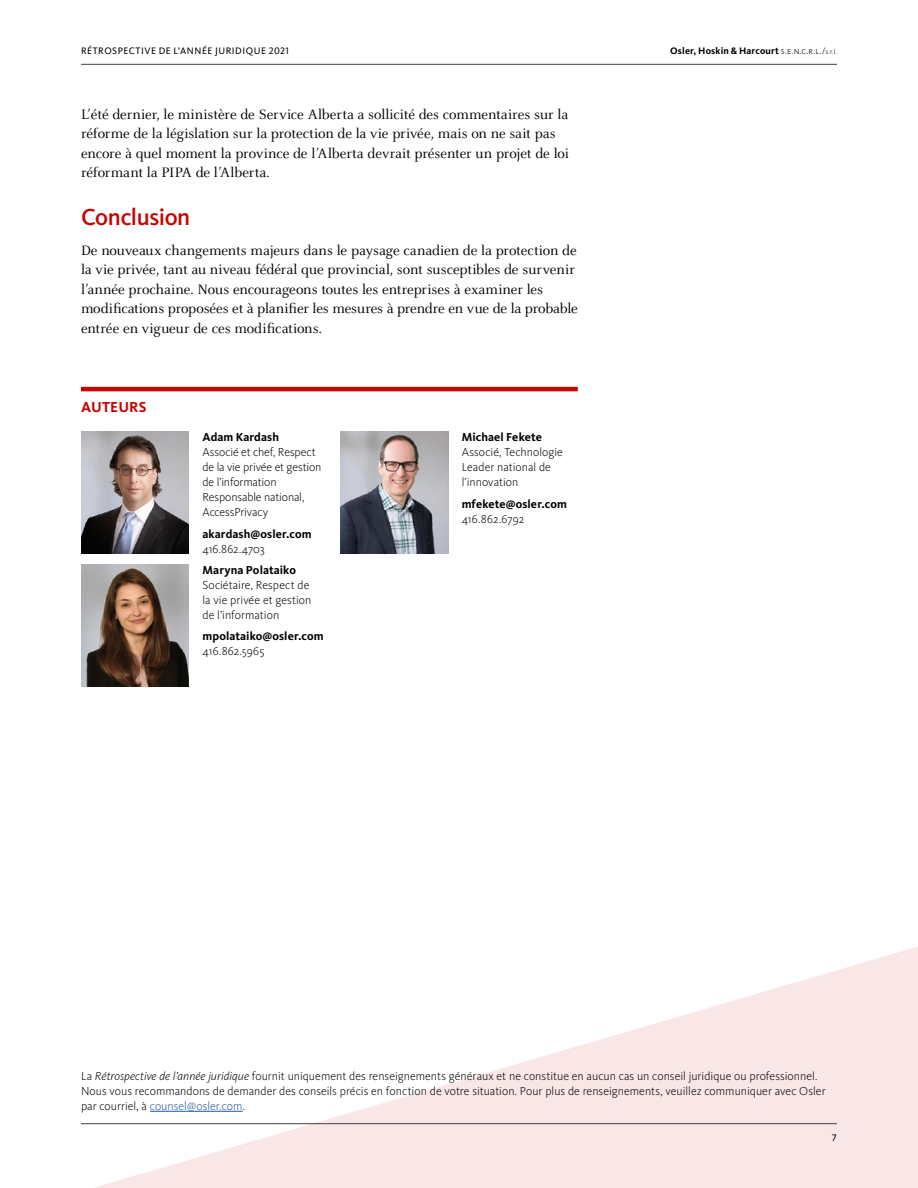
<style>
.page{position:relative;width:918px;height:1188px;background:#fff}
.page>*{position:absolute;margin:0;border:0;box-sizing:border-box;transform-origin:0 0}
.t1{font:500 24px "Kievit Pro";color:#c60400}
.t2{font:15px/19.5px "Celeste OT";letter-spacing:-.005em;color:#000}
.t3{font:700 15px "Kievit Pro";letter-spacing:.01em;color:#c60400}
.t4{font:300 12px/15px "Kievit Pro";color:#000}
.t5{font:700 12px "Kievit Pro";letter-spacing:.005em;color:#000}
.t6{font:700 9.75px "Kievit Pro";letter-spacing:.015em;color:#000}
.t7{font:9.75px "Kievit Pro";letter-spacing:.055em;color:#000}
.s1{font-weight:300}
.s2{font-weight:300;font-size:7.35px}
.s3{font-style:italic}
.s4{color:#2258a4}
</style>
<div class="page">
<svg style="left:81px;top:947px;width:837px;height:241px"></svg>
<hr style="left:81px;top:1123px;width:756px;height:1px;background:#414141">
<hr style="left:81px;top:64px;width:756px;height:1px;background:#414141">
<hr style="left:81px;top:387px;width:497px;height:4px;background:#c60400">
<img style="left:81px;top:564px;width:108px;height:122px">
<img style="left:81px;top:432px;width:108px;height:122px">
<img style="left:340px;top:432px;width:108px;height:122px">
<hr style="left:150px;top:1111px;width:93px;height:1px;background:#2258a4">
<p class="t7" style="left:81px;top:45px;width:209px">RÉTROSPECTIVE DE L’ANNÉE JURIDIQUE 2021</p>
<p class="t6" style="left:670px;top:45px;width:168px">Osler, Hoskin &amp; Harcourt <span class="s1">s.e.n.c.r.l./</span><span class="s2">s.r.l.</span></p>
<p class="t2" style="left:81px;top:105px;width:489px">L’été dernier, le ministère de Service Alberta a sollicité des commentaires sur la réforme de la législation sur la protection de la vie privée, mais on ne sait pas encore à quel moment la province de l’Alberta devrait présenter un projet de loi réformant la PIPA de l’Alberta.</p>
<h1 class="t1" style="left:81px;top:203px;width:111px">Conclusion</h1>
<p class="t2" style="left:81px;top:240px;width:498px">De nouveaux changements majeurs dans le paysage canadien de la protection de la vie privée, tant au niveau fédéral que provincial, sont susceptibles de survenir l’année prochaine. Nous encourageons toutes les entreprises à examiner les modifications proposées et à planifier les mesures à prendre en vue de la probable entrée en vigueur de ces modifications.</p>
<p class="t3" style="left:81px;top:398px;width:67px">AUTEURS</p>
<p class="t5" style="left:202px;top:430px;width:78px">Adam Kardash</p>
<p class="t4" style="left:202px;top:444px;width:120px">Associé et chef, Respect de la vie privée et gestion de l’information<br>Responsable national,<br>AccessPrivacy</p>
<p class="t5" style="left:202px;top:526px;width:111px">akardash@osler.com</p>
<p class="t4" style="left:202px;top:541px;width:64px">416.862.4703</p>
<p class="t5" style="left:202px;top:562px;width:95px">Maryna Polataiko</p>
<p class="t4" style="left:202px;top:577px;width:110px">Sociétaire, Respect de la vie privée et gestion de l’information</p>
<p class="t5" style="left:202px;top:629px;width:123px">mpolataiko@osler.com</p>
<p class="t4" style="left:202px;top:644px;width:63px">416.862.5965</p>
<p class="t5" style="left:462px;top:430px;width:82px">Michael Fekete</p>
<p class="t4" style="left:462px;top:444px;width:103px">Associé, Technologie<br>Leader national de l’innovation</p>
<p class="t5" style="left:462px;top:496px;width:107px">mfekete@osler.com</p>
<p class="t4" style="left:462px;top:511px;width:64px">416.862.6792</p>
<p class="t4" style="left:81px;top:1068px;width:746px">La <span class="s3">Rétrospective de l’année juridique</span> fournit uniquement des renseignements généraux et ne constitue en aucun cas un conseil juridique ou professionnel.<br>Nous vous recommandons de demander des conseils précis en fonction de votre situation. Pour plus de renseignements, veuillez communiquer avec Osler par courriel, à <span class="s4">counsel@osler.com</span>.</p>
<p class="t7" style="left:832px;top:1132px;width:7px">7</p>
</div>
